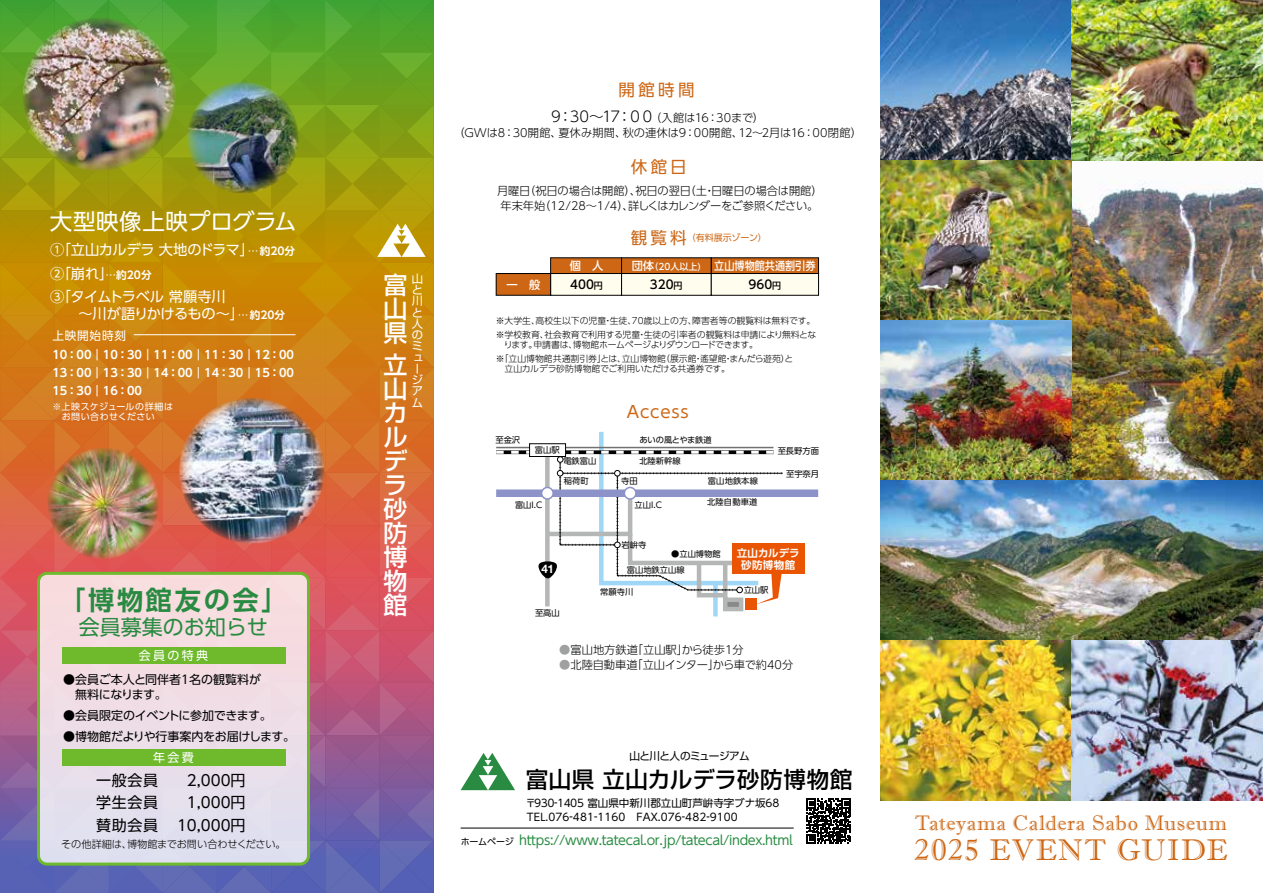
<style>
.page{position:relative;width:1263px;height:893px;background:#fff}
.page>*{position:absolute;margin:0;border:0;box-sizing:border-box;transform-origin:0 0}
.t1{font:30px "Imprint MT Shadow";letter-spacing:.045em;color:#cd6715}
.t2{font:700 26.25px "UD Shin Go Pro De";letter-spacing:.1em;color:#288b41}
.t3{font:500 24px/24px "Shin Go Pr 5";color:#fff;text-align:justify}
.t4{font:500 22.5px "Shin Go Pr 5";letter-spacing:.015em;color:#000}
.t5{font:22.5px "UD Shin Go Pro";letter-spacing:.015em;color:#fff}
.t6{font:21px "Imprint MT Shadow";letter-spacing:.03em;color:#cd6715}
.t7{font:21px "UD Shin Go Pro";color:#288b41}
.t8{font:16.5px "UD Shin Go Pro";letter-spacing:.19em;color:#cd6715}
.t9{font:15px/22.5px "UD Shin Go Pro";color:#000;text-align:justify}
.t10{font:14.25px/23.2px "UD Shin Go Pro";letter-spacing:-.03em;color:#fff}
.t11{font:12.75px "UD Shin Go Pr 6";letter-spacing:-.025em;color:#288b41}
.t12{font:12px/15px "UD Shin Go Pro";letter-spacing:-.015em;color:#000}
.t13{font:500 12px "UD Shin Go Pro";color:#000}
.t14{font:12px "UD Shin Go Pro";letter-spacing:.2em;color:#fff}
.t15{font:11.7px "UD Shin Go Pro";letter-spacing:.07em;color:#fff}
.t16{font:700 11.7px "Helvetica Neue";color:#fff}
.t17{font:700 11.4px/18px "UD Shin Go Pro De";color:#fff;text-align:justify}
.t18{font:300 11.25px/15px "UD Shin Go Pro";letter-spacing:-.01em;color:#000;text-align:center}
.t19{font:500 11.25px "UD Shin Go Pro";color:#fff}
.t20{font:300 11.25px "UD Shin Go Pr 6";letter-spacing:-.02em;color:#000}
.t21{font:300 11.25px "UD Shin Go Pr 6";color:#000}
.t22{font:11.25px/11.2px "Shin Go Pr 5";color:#fff}
.t23{font:10.65px "Shin Go Pr 5";letter-spacing:-.05em;color:#000}
.t24{font:10.5px/14.2px "UD Shin Go Pr 6";color:#000}
.t25{font:700 10.5px/12.6px "UD Shin Go Pro De";letter-spacing:.015em;color:#fff;text-align:center}
.t26{font:300 10.2px "UD Shin Go Pro";letter-spacing:-.02em;color:#000}
.t27{font:9px/10.5px "UD Shin Go Pro";letter-spacing:.05em;color:#fff}
.t28{font:9px "UD Shin Go Pro";letter-spacing:-.005em;color:#cd6715}
.t29{font:300 8.85px/13.5px "UD Shin Go Pro";letter-spacing:-.02em;color:#000}
.t30{font:300 8.85px/13.5px "UD Shin Go Pro";color:#000}
.t31{font:8.25px "UD Shin Go Pr 6";color:#000}
.t32{font:8.25px "UD Shin Go Pr 6";letter-spacing:-.02em;color:#000}
.s1{font-size:10.65px}
.s2{font-family:"UD Shin Go Pro De";font-weight:700;font-size:10.65px}
.s3{font-size:14.7px}
.s4{font-size:9px}
.s5{color:#9fa0a0}
.s6{font-size:9px;color:#000}
</style>
<div class="page">
<img style="left:880px;top:0;width:192px;height:480px">
<img style="left:1072px;top:160px;width:191px;height:320px">
<img style="left:1072px;top:0;width:191px;height:160px">
<img style="left:880px;top:480px;width:383px;height:320px">
<div style="left:713px;top:583px;width:5px;height:33px;background:#9fd8f7"></div>
<div style="left:496px;top:489px;width:322px;height:8px;background:#8d93c8"></div>
<div style="left:732px;top:543px;width:73px;height:31px;background:#ea5504"></div>
<svg style="left:496px;top:431px;width:287px;height:183px"></svg>
<svg style="left:461px;top:753px;width:54px;height:37px"></svg>
<img style="left:0;top:0;width:434px;height:893px">
<div style="left:621px;top:258px;width:90px;height:16px;background:#cd6715"></div>
<div style="left:551px;top:258px;width:70px;height:16px;background:#cd6715"></div>
<div style="left:711px;top:258px;width:107px;height:16px;background:#cd6715"></div>
<div style="left:621px;top:274px;width:90px;height:21px;background:#fffeee"></div>
<div style="left:621px;top:273px;width:90px;height:22px;border:1px solid #000"></div>
<div style="left:551px;top:274px;width:70px;height:21px;background:#fffeee"></div>
<div style="left:550px;top:273px;width:72px;height:22px;border:1px solid #000"></div>
<div style="left:496px;top:274px;width:55px;height:21px;background:#cd6715"></div>
<div style="left:496px;top:273px;width:55px;height:22px;border:1px solid #000"></div>
<div style="left:711px;top:274px;width:107px;height:21px;background:#fffeee"></div>
<div style="left:711px;top:273px;width:108px;height:22px;border:1px solid #000"></div>
<svg style="left:806px;top:799px;width:45px;height:44px"></svg>
<hr style="left:461px;top:828px;width:333px;height:1px;background:#000">
<div style="left:38px;top:573px;width:270px;height:291px;background:linear-gradient(to bottom,#fadbda,#dfe0f1);border-radius:9px"></div>
<div style="left:37px;top:572px;width:273px;height:294px;border:3px solid #6fba2c;border-radius:9px"></div>
<div style="left:62px;top:648px;width:224px;height:16px;background:#6fba2c"></div>
<div style="left:62px;top:749px;width:224px;height:17px;background:#6fba2c"></div>
<hr style="left:134px;top:334px;width:161px;height:1px;background:#fff">
<h3 class="t5" style="left:50px;top:203px;width:249px">大型映像上映プログラム</h3>
<p class="t10" style="left:50px;top:238px;width:247px">①「立山カルデラ 大地のドラマ」<span class="s1">…</span><span class="s2">約20分<br></span>②「崩れ」<span class="s1">…</span><span class="s2">約20分<br></span>③「タイムトラベル 常願寺川</p>
<p class="t10" style="left:50px;top:301px;width:236px">　　～川が語りかけるもの～」<span class="s1">…</span><span class="s2">約20分</span></p>
<p class="t15" style="left:52px;top:326px;width:75px">上映開始時刻</p>
<p class="t17" style="left:52px;top:345px;width:243px">10：00｜10：30｜11：00｜11：30｜12：00<br>13：00｜13：30｜14：00｜14：30｜15：00<br>15：30｜16：00</p>
<p class="t27" style="left:52px;top:401px;width:122px">※上映スケジュールの詳細は　お問い合わせください</p>
<h2 class="t2" style="left:59px;top:579px;width:230px">「博物館友の会」</h2>
<h3 class="t7" style="left:79px;top:610px;width:191px">会員募集のお知らせ</h3>
<p class="t14" style="left:139px;top:646px;width:71px">会員の特典</p>
<p class="t12" style="left:63px;top:672px;width:200px">●会員ご本人と同伴者1名の観覧料が　無料になります。</p>
<p class="t12" style="left:63px;top:708px;width:210px">●会員限定のイベントに参加できます。</p>
<p class="t12" style="left:63px;top:729px;width:234px">●博物館だよりや行事案内をお届けします。</p>
<p class="t14" style="left:153px;top:747px;width:42px">年会費</p>
<h3 class="t9" style="left:96px;top:768px;width:64px">一般会員学生会員賛助会員</h3>
<h3 class="t9" style="left:177px;top:768px;width:70px;text-align:right">2,000円<br>1,000円<br>10,000円</h3>
<p class="t26" style="left:61px;top:836px;width:226px">その他詳細は、博物館までお問い合わせください。</p>
<h3 class="t3" style="left:384px;top:271px;width:25px">富山県</h3>
<h3 class="t3" style="left:384px;top:351px;width:25px">立山カルデラ砂防博物館</h3>
<p class="t22" style="left:412px;top:272px;width:13px">山と川と人のミュージアム</p>
<h3 class="t8" style="left:619px;top:77px;width:77px">開館時間</h3>
<p class="t18" style="left:453px;top:110px;width:410px"><span class="s3">9：30～17：００</span>（入館は16：30まで）<br>（GWは8：30開館、夏休み期間、秋の連休は9：00開館、12～2月は16：00閉館）</p>
<h3 class="t8" style="left:631px;top:153px;width:57px">休館日</h3>
<p class="t18" style="left:497px;top:183px;width:327px;text-align:left">月曜日（祝日の場合は開館）、祝日の翌日（土・日曜日の場合は開館）年末年始（12/28～1/4）、詳しくはカレンダーをご参照ください。</p>
<h3 class="t8" style="left:631px;top:225px;width:58px">観覧料</h3>
<p class="t28" style="left:687px;top:231px;width:81px">（有料展示ゾーン）</p>
<p class="t19" style="left:570px;top:256px;width:35px">個　人</p>
<p class="t19" style="left:632px;top:256px;width:185px">団体<span class="s4">（20人以上)</span> 立山博物館共通割引券</p>
<p class="t19" style="left:506px;top:275px;width:35px">一　般</p>
<p class="t13" style="left:570px;top:275px;width:34px">400<span class="s4">円</span></p>
<p class="t13" style="left:650px;top:275px;width:34px">320<span class="s4">円</span></p>
<p class="t13" style="left:748px;top:275px;width:34px">960<span class="s4">円</span></p>
<p class="t30" style="left:496px;top:314px;width:322px">※大学生、高校生以下の児童・生徒、70歳以上の方、障害者等の観覧料は無料です。※学校教育、社会教育で利用する児童・生徒の引率者の観覧料は申請により無料とな</p>
<p class="t29" style="left:496px;top:338px;width:299px">　ります。申請書は、博物館ホームページよりダウンロードできます。<br>※「立山博物館共通割引券」とは、立山博物館（展示館・遙望館・まんだら遊苑）と</p>
<p class="t29" style="left:496px;top:362px;width:236px">　立山カルデラ砂防博物館でご利用いただける共通券です。</p>
<h3 class="t8" style="left:627px;top:399px;width:63px">Access</h3>
<p class="t31" style="left:495px;top:433px;width:26px">至金沢</p>
<p class="t32" style="left:639px;top:433px;width:74px">あいの風とやま鉄道</p>
<p class="t31" style="left:535px;top:443px;width:26px">富山駅</p>
<p class="t31" style="left:778px;top:444px;width:43px">至長野方面</p>
<p class="t31" style="left:515px;top:498px;width:29px">富山I.C</p>
<p class="t31" style="left:563px;top:455px;width:34px">電鉄富山</p>
<p class="t31" style="left:564px;top:475px;width:26px">稲荷町</p>
<p class="t31" style="left:639px;top:454px;width:43px">北陸新幹線</p>
<p class="t31" style="left:708px;top:474px;width:52px">富山地鉄本線</p>
<p class="t31" style="left:621px;top:475px;width:18px">寺田</p>
<p class="t31" style="left:635px;top:498px;width:29px">立山I.C</p>
<p class="t31" style="left:707px;top:495px;width:52px">北陸自動車道</p>
<p class="t31" style="left:786px;top:467px;width:34px">至宇奈月</p>
<p class="t16" style="left:541px;top:560px;width:14px">41</p>
<p class="t31" style="left:622px;top:538px;width:26px">岩峅寺</p>
<p class="t31" style="left:671px;top:547px;width:51px">●立山博物館</p>
<p class="t31" style="left:627px;top:563px;width:59px">富山地鉄立山線</p>
<p class="t25" style="left:737px;top:546px;width:64px">立山カルデラ砂防博物館</p>
<p class="t31" style="left:535px;top:607px;width:26px">至高山</p>
<p class="t31" style="left:600px;top:585px;width:34px">常願寺川</p>
<p class="t31" style="left:744px;top:583px;width:26px">立山駅</p>
<p class="t21" style="left:559px;top:641px;width:186px"><span class="s5">●</span>富山地方鉄道「立山駅」から徒歩1分</p>
<p class="t20" style="left:559px;top:656px;width:235px"><span class="s5">●</span>北陸自動車道「立山インター」から車で約40分</p>
<p class="t23" style="left:629px;top:747px;width:122px">山と川と人のミュージアム</p>
<h3 class="t4" style="left:526px;top:761px;width:328px">富山県 立山カルデラ砂防博物館</h3>
<p class="t24" style="left:525px;top:796px;width:255px">〒９３０-１４０5 富山県中新川郡立山町芦峅寺字ブナ坂68<br>TEL.076-481-1160 FAX.076-482-9100</p>
<p class="t11" style="left:461px;top:829px;width:334px"><span class="s6">ホームページ</span> https://www.tatecal.or.jp/tatecal/index.html</p>
<h3 class="t6" style="left:915px;top:811px;width:314px">Tateyama Caldera Sabo Museum</h3>
<h1 class="t1" style="left:914px;top:832px;width:315px">2025 EVENT GUIDE</h1>
</div>
